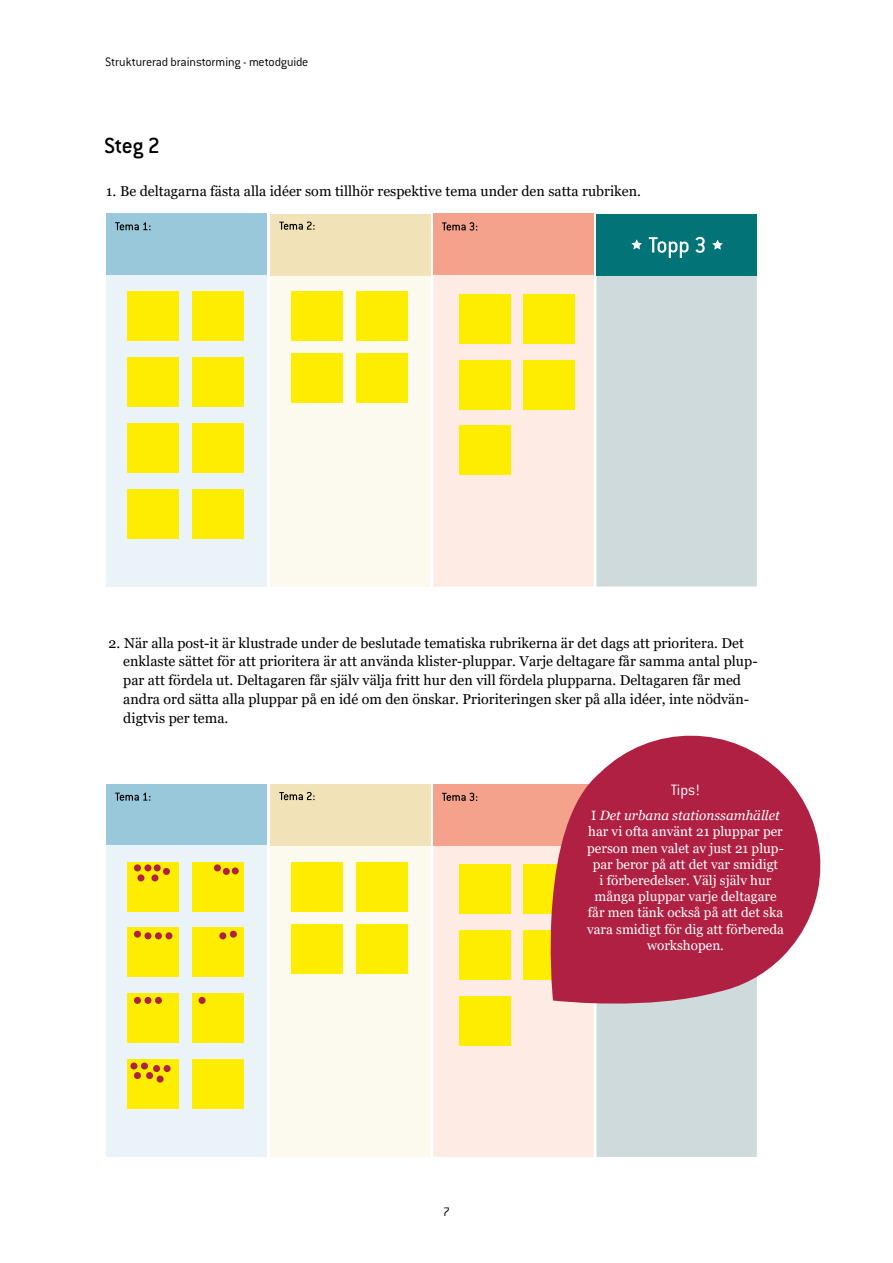
<style>
.page{position:relative;width:893px;height:1263px;background:#fff}
.page>*{position:absolute;margin:0;border:0;box-sizing:border-box;transform-origin:0 0}
.t1{font:500 24px "Conduit ITC Pro";color:#000}
.t2{font:300 16.5px "Conduit ITC Pro";color:#fff}
.t3{font:14.25px/18.8px "Georgia";color:#000}
.t4{font:13.5px/16.2px "Georgia";color:#fff;text-align:center}
.t5{font:300 13.5px "Conduit ITC Pro";letter-spacing:-.015em;color:#000}
.s1{font-style:italic}
</style>
<div class="page">
<div style="left:106px;top:214px;width:161px;height:61px;background:#9ac8db"></div>
<div style="left:270px;top:214px;width:161px;height:61px;background:#f2e2b8"></div>
<div style="left:597px;top:214px;width:160px;height:61px;background:#027477"></div>
<div style="left:433px;top:213px;width:161px;height:62px;background:#f4a28c"></div>
<div style="left:106px;top:275px;width:161px;height:312px;background:#eaf3f7"></div>
<div style="left:270px;top:275px;width:160px;height:312px;background:#fcf9ef"></div>
<div style="left:433px;top:275px;width:161px;height:312px;background:#fdebe4"></div>
<div style="left:596px;top:275px;width:161px;height:311px;background:#cfdadc"></div>
<hr style="left:597px;top:275px;width:160px;height:1px;background:#027477">
<svg style="left:649px;top:237px;width:39px;height:21px"></svg>
<svg style="left:695px;top:237px;width:10px;height:16px"></svg>
<svg style="left:712px;top:240px;width:11px;height:10px"></svg>
<svg style="left:631px;top:239px;width:11px;height:10px"></svg>
<svg style="left:115px;top:222px;width:35px;height:8px"></svg>
<svg style="left:279px;top:221px;width:36px;height:9px"></svg>
<svg style="left:442px;top:222px;width:35px;height:9px"></svg>
<div style="left:128px;top:291px;width:51px;height:50px;background:#ffed00"></div>
<div style="left:192px;top:291px;width:52px;height:50px;background:#ffed00"></div>
<div style="left:128px;top:357px;width:51px;height:50px;background:#ffed00"></div>
<div style="left:192px;top:357px;width:52px;height:50px;background:#ffed00"></div>
<div style="left:128px;top:423px;width:51px;height:50px;background:#ffed00"></div>
<div style="left:192px;top:423px;width:52px;height:50px;background:#ffed00"></div>
<div style="left:128px;top:489px;width:51px;height:50px;background:#ffed00"></div>
<div style="left:192px;top:489px;width:52px;height:50px;background:#ffed00"></div>
<div style="left:291px;top:291px;width:51px;height:50px;background:#ffed00"></div>
<div style="left:356px;top:291px;width:51px;height:50px;background:#ffed00"></div>
<div style="left:291px;top:354px;width:51px;height:49px;background:#ffed00"></div>
<div style="left:356px;top:354px;width:51px;height:49px;background:#ffed00"></div>
<div style="left:459px;top:294px;width:51px;height:49px;background:#ffed00"></div>
<div style="left:524px;top:294px;width:51px;height:49px;background:#ffed00"></div>
<div style="left:459px;top:360px;width:51px;height:49px;background:#ffed00"></div>
<div style="left:524px;top:360px;width:51px;height:49px;background:#ffed00"></div>
<div style="left:459px;top:426px;width:51px;height:49px;background:#ffed00"></div>
<div style="left:106px;top:784px;width:161px;height:61px;background:#9ac8db"></div>
<div style="left:270px;top:784px;width:161px;height:62px;background:#f2e2b8"></div>
<div style="left:433px;top:784px;width:161px;height:61px;background:#f4a28c"></div>
<div style="left:106px;top:845px;width:161px;height:312px;background:#eaf3f7"></div>
<div style="left:270px;top:846px;width:160px;height:311px;background:#fcf9ef"></div>
<div style="left:433px;top:845px;width:161px;height:312px;background:#fdebe4"></div>
<div style="left:596px;top:1011px;width:161px;height:146px;background:#cfdadc"></div>
<svg style="left:115px;top:793px;width:35px;height:8px"></svg>
<svg style="left:279px;top:792px;width:36px;height:8px"></svg>
<svg style="left:442px;top:793px;width:35px;height:8px"></svg>
<div style="left:128px;top:862px;width:51px;height:49px;background:#ffed00"></div>
<div style="left:192px;top:862px;width:52px;height:49px;background:#ffed00"></div>
<div style="left:128px;top:928px;width:51px;height:49px;background:#ffed00"></div>
<div style="left:192px;top:928px;width:52px;height:49px;background:#ffed00"></div>
<div style="left:128px;top:993px;width:51px;height:50px;background:#ffed00"></div>
<div style="left:192px;top:993px;width:52px;height:50px;background:#ffed00"></div>
<div style="left:128px;top:1059px;width:51px;height:50px;background:#ffed00"></div>
<div style="left:192px;top:1059px;width:52px;height:50px;background:#ffed00"></div>
<div style="left:291px;top:862px;width:51px;height:49px;background:#ffed00"></div>
<div style="left:356px;top:862px;width:51px;height:49px;background:#ffed00"></div>
<div style="left:291px;top:924px;width:51px;height:50px;background:#ffed00"></div>
<div style="left:356px;top:924px;width:51px;height:50px;background:#ffed00"></div>
<div style="left:459px;top:864px;width:51px;height:50px;background:#ffed00"></div>
<div style="left:524px;top:864px;width:51px;height:50px;background:#ffed00"></div>
<div style="left:459px;top:930px;width:51px;height:50px;background:#ffed00"></div>
<div style="left:524px;top:930px;width:51px;height:50px;background:#ffed00"></div>
<div style="left:459px;top:996px;width:51px;height:50px;background:#ffed00"></div>
<svg style="left:537px;top:735px;width:284px;height:276px;fill:#b02042"></svg>
<div style="left:134px;top:864px;width:7px;height:7px;background:#b02042;border-radius:50%"></div>
<div style="left:144px;top:864px;width:7px;height:7px;background:#b02042;border-radius:50%"></div>
<div style="left:154px;top:864px;width:7px;height:7px;background:#b02042;border-radius:50%"></div>
<div style="left:151px;top:874px;width:7px;height:7px;background:#b02042;border-radius:50%"></div>
<div style="left:137px;top:874px;width:7px;height:7px;background:#b02042;border-radius:50%"></div>
<div style="left:163px;top:868px;width:7px;height:7px;background:#b02042;border-radius:50%"></div>
<div style="left:219px;top:932px;width:7px;height:7px;background:#b02042;border-radius:50%"></div>
<div style="left:230px;top:931px;width:7px;height:7px;background:#b02042;border-radius:50%"></div>
<div style="left:214px;top:864px;width:7px;height:7px;background:#b02042;border-radius:50%"></div>
<div style="left:223px;top:868px;width:7px;height:7px;background:#b02042;border-radius:50%"></div>
<div style="left:232px;top:867px;width:7px;height:7px;background:#b02042;border-radius:50%"></div>
<div style="left:144px;top:932px;width:7px;height:7px;background:#b02042;border-radius:50%"></div>
<div style="left:165px;top:932px;width:7px;height:7px;background:#b02042;border-radius:50%"></div>
<div style="left:134px;top:931px;width:7px;height:7px;background:#b02042;border-radius:50%"></div>
<div style="left:155px;top:932px;width:7px;height:7px;background:#b02042;border-radius:50%"></div>
<div style="left:134px;top:997px;width:7px;height:7px;background:#b02042;border-radius:50%"></div>
<div style="left:144px;top:997px;width:7px;height:7px;background:#b02042;border-radius:50%"></div>
<div style="left:155px;top:997px;width:7px;height:7px;background:#b02042;border-radius:50%"></div>
<div style="left:199px;top:997px;width:7px;height:7px;background:#b02042;border-radius:50%"></div>
<div style="left:130px;top:1062px;width:7px;height:7px;background:#b02042;border-radius:50%"></div>
<div style="left:141px;top:1062px;width:7px;height:7px;background:#b02042;border-radius:50%"></div>
<div style="left:134px;top:1072px;width:7px;height:7px;background:#b02042;border-radius:50%"></div>
<div style="left:146px;top:1072px;width:7px;height:7px;background:#b02042;border-radius:50%"></div>
<div style="left:153px;top:1065px;width:7px;height:7px;background:#b02042;border-radius:50%"></div>
<div style="left:157px;top:1075px;width:7px;height:7px;background:#b02042;border-radius:50%"></div>
<div style="left:164px;top:1065px;width:7px;height:7px;background:#b02042;border-radius:50%"></div>
<p class="t5" style="left:105px;top:54px;width:205px">Strukturerad brainstorming - metodguide</p>
<h1 class="t1" style="left:104px;top:132px;width:57px">Steg 2</h1>
<p class="t3" style="left:106px;top:182px;width:536px">1. Be deltagarna fästa alla idéer som tillhör respektive tema under den satta rubriken.</p>
<p class="t3" style="left:123px;top:634px;width:636px;text-indent:-15px">2. När alla post-it är klustrade under de beslutade tematiska rubrikerna är det dags att prioritera. Det enklaste sättet för att prioritera är att använda klister-pluppar. Varje deltagare får samma antal plup&shy;par att fördela ut. Deltagaren får själv välja fritt hur den vill fördela plupparna. Deltagaren får med andra ord sätta alla pluppar på en idé om den önskar. Prioriteringen sker på alla idéer, inte nödvän&shy;digtvis per tema.</p>
<p class="t5" style="left:443px;top:1204px;width:8px">7</p>
<p class="t2" style="left:671px;top:781px;width:31px">Tips!</p>
<p class="t4" style="left:587px;top:808px;width:198px">I <span class="s1">Det urbana stationssamhället </span>har vi ofta använt 21 pluppar per person men valet av just 21 plup&shy;par beror på att det var smidigt<br>i förberedelser. Välj själv hur många pluppar varje deltagare får men tänk också på att det ska vara smidigt för dig att förbereda workshopen.</p>
</div>
